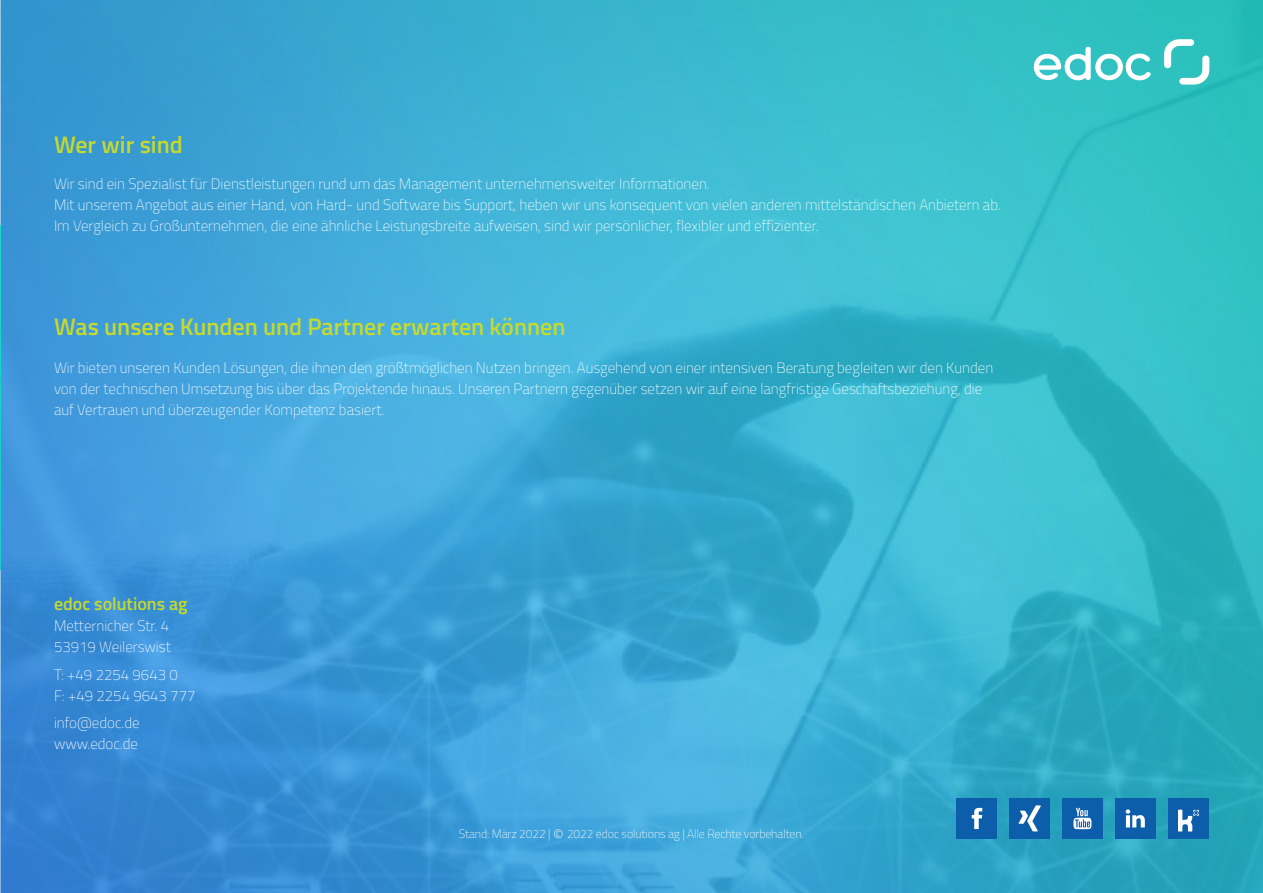
<style>
.page{position:relative;width:1263px;height:893px;background:#fff}
.page>*{position:absolute;margin:0;border:0;box-sizing:border-box;transform-origin:0 0}
.t1{font:600 24px "Titillium Web";color:#c6d92d}
.t2{font:600 18px "Titillium Web";color:#c6d92d}
.t3{font:200 15px/21px "Titillium Web";color:#fff}
.t4{font:200 12px "Titillium Web";letter-spacing:-.01em;color:#fff}
.s1{font-size:16.5px}
</style>
<div class="page">
<img style="left:0;top:0;width:1263px;height:893px">
<div style="left:957px;top:798px;width:40px;height:41px;background:#0c5eaa"></div>
<svg style="left:972px;top:808px;width:10px;height:21px"></svg>
<div style="left:1009px;top:798px;width:41px;height:41px;background:#0c5eaa"></div>
<svg style="left:1018px;top:805px;width:23px;height:26px"></svg>
<div style="left:1062px;top:798px;width:41px;height:41px;background:#0c5eaa"></div>
<svg style="left:1073px;top:808px;width:18px;height:21px"></svg>
<div style="left:1115px;top:798px;width:40px;height:41px;background:#0c5eaa"></div>
<svg style="left:1126px;top:809px;width:19px;height:18px"></svg>
<div style="left:1168px;top:798px;width:40px;height:41px;background:#0c5eaa"></div>
<svg style="left:1178px;top:810px;width:21px;height:21px"></svg>
<svg style="left:1033px;top:47px;width:118px;height:33px"></svg>
<svg style="left:1164px;top:39px;width:45px;height:46px"></svg>
<img style="left:0;top:225px;width:1px;height:345px">
<p class="t1" style="left:54px;top:127px;width:130px">Wer wir sind</p>
<p class="t3" style="left:54px;top:173px;width:948px">Wir sind ein Spezialist für Dienstleistungen rund um das Management unternehmensweiter Informationen.<br>Mit unserem Angebot aus einer Hand, von Hard- und Software bis Support, heben wir uns konsequent von vielen anderen mittelständischen Anbietern ab.<br>Im Vergleich zu Großunternehmen, die eine ähnliche Leistungsbreite aufweisen, sind wir persönlicher, flexibler und effizienter.</p>
<p class="t1" style="left:54px;top:309px;width:513px">Was unsere Kunden und Partner erwarten können</p>
<p class="t3" style="left:54px;top:356px;width:941px">Wir bieten unseren Kunden Lösungen, die ihnen den größtmöglichen Nutzen bringen. Ausgehend von einer intensiven Beratung begleiten wir den Kunden von der technischen Umsetzung bis über das Projektende hinaus. Unseren Partnern gegenüber setzen wir auf eine langfristige Geschäftsbeziehung, die auf Vertrauen und überzeugender Kompetenz basiert.</p>
<p class="t2" style="left:54px;top:590px;width:135px">edoc solutions ag</p>
<p class="t3" style="left:54px;top:614px;width:118px">Metternicher Str. 4<br>53919 Weilerswist</p>
<p class="t3" style="left:54px;top:663px;width:143px">T: +49 2254 9643 0<br>F: +49 2254 9643 777</p>
<p class="t3" style="left:54px;top:712px;width:87px">info@edoc.de www.edoc.de</p>
<p class="t4" style="left:459px;top:826px;width:347px">Stand: März 2022 | <span class="s1">©</span> 2022 edoc solutions ag | Alle Rechte vorbehalten.</p>
</div>
